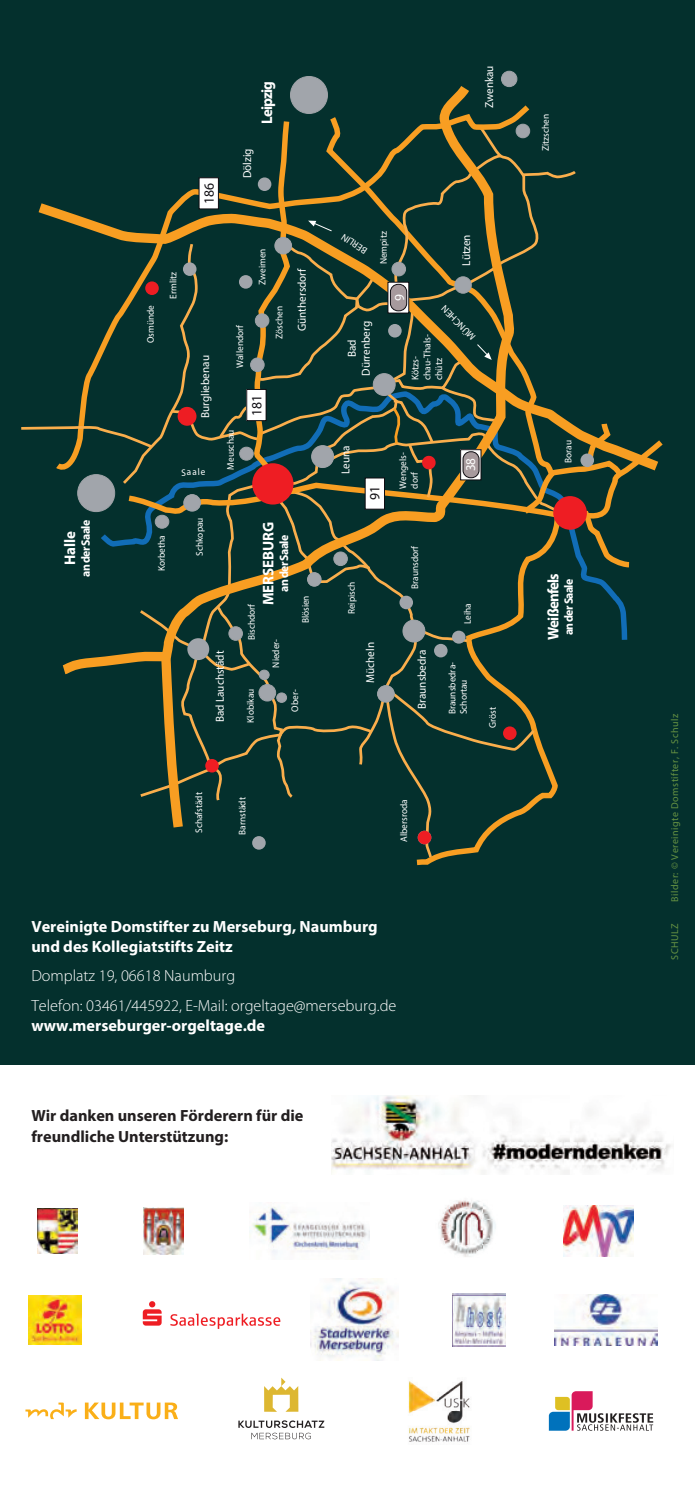
<style>
.page{position:relative;width:695px;height:1489px;background:#fff}
.page>*{position:absolute;margin:0;border:0;box-sizing:border-box;transform-origin:0 0}
.t1{font:700 16.25px/19.5px "Myriad Pro";color:#fff}
.t2{font:300 16.25px/30px "Myriad Pro";color:#fff}
.t3{font:700 16.25px/21.2px "Myriad Pro";color:#231f20}
.t4{font:700 15.5px "Myriad Pro";letter-spacing:-.055em;color:#fff}
.t5{font:700 15.5px "Myriad Pro";color:#fff}
.t6{font:14.25px "Myriad Pro";color:#0f0d12}
.t7{font:13.75px "Myriad Pro";color:#fff}
.t8{font:13.5px "Myriad Pro";color:#fff}
.t9{font:700 12.25px "Myriad Pro";letter-spacing:-.055em;color:#fff}
.t10{font:11.5px/13.8px "Myriad Pro";color:#fff;text-align:center}
.t11{font:10px "Myriad Pro";letter-spacing:.05em;color:#679343}
.t12{font:9.75px/11.5px "Myriad Pro";color:#fff}
</style>
<div class="page">
<div style="left:0;top:0;width:694px;height:1190px;background:#04302d"></div>
<div style="left:0;top:1065px;width:694px;height:423px;background:#fff"></div>
<svg style="left:548px;top:1391px;width:105px;height:39px"></svg>
<svg style="left:25px;top:1402px;width:153px;height:17px"></svg>
<svg style="left:238px;top:1420px;width:86px;height:19px"></svg>
<svg style="left:264px;top:1377px;width:34px;height:34px"></svg>
<img style="left:408px;top:1381px;width:62px;height:61px">
<img style="left:331px;top:1095px;width:340px;height:78px">
<img style="left:29px;top:1295px;width:52px;height:48px">
<svg style="left:143px;top:1301px;width:137px;height:27px"></svg>
<img style="left:311px;top:1278px;width:87px;height:82px">
<img style="left:554px;top:1294px;width:103px;height:51px">
<img style="left:452px;top:1293px;width:53px;height:52px">
<img style="left:38px;top:1208px;width:40px;height:45px">
<img style="left:144px;top:1207px;width:40px;height:47px">
<img style="left:563px;top:1205px;width:70px;height:50px">
<img style="left:249px;top:1202px;width:121px;height:57px">
<img style="left:438px;top:1200px;width:58px;height:57px">
<div style="left:501px;top:71px;width:16px;height:16px;background:#a1a5ab;border-radius:50%"></div>
<div style="left:501px;top:71px;width:16px;height:16px;border:1px solid #9fa3a8;border-radius:50%"></div>
<div style="left:290px;top:76px;width:37px;height:37px;background:#a1a5ab;border-radius:50%"></div>
<div style="left:290px;top:76px;width:38px;height:38px;border:1px solid #9fa3a8;border-radius:50%"></div>
<svg style="left:21px;top:116px;width:642px;height:743px"></svg>
<div style="left:183px;top:262px;width:13px;height:14px;background:#a1a5ab;border-radius:50%"></div>
<div style="left:145px;top:281px;width:14px;height:14px;background:#ee1d23;border-radius:50%"></div>
<div style="left:258px;top:177px;width:13px;height:14px;background:#a1a5ab;border-radius:50%"></div>
<svg style="left:389px;top:284px;width:18px;height:27px"></svg>
<div style="left:390px;top:284px;width:17px;height:27px;background:#a79a9d;border-radius:8px"></div>
<div style="left:390px;top:284px;width:17px;height:27px;border:1px solid #0f0d12;border-radius:8px"></div>
<div style="left:334px;top:552px;width:13px;height:13px;background:#a1a5ab;border-radius:50%"></div>
<div style="left:333px;top:551px;width:14px;height:15px;border:1px solid #9fa3a8;border-radius:50%"></div>
<h2 class="t4" style="left:60px;top:565px;width:36px;rotate:-90deg">Halle</h2>
<p class="t9" style="left:78px;top:576px;width:58px;rotate:-90deg">an der Saale</p>
<h2 class="t4" style="left:257px;top:124px;width:45px;rotate:-90deg">Leipzig</h2>
<h3 class="t6" style="left:200px;top:204px;width:23px;rotate:-90deg">186</h3>
<p class="t10" style="left:240px;top:178px;width:31px;rotate:-90deg">Dölzig</p>
<p class="t12" style="left:144px;top:343px;width:40px;rotate:-90deg">Osmünde</p>
<p class="t12" style="left:167px;top:299px;width:28px;rotate:-90deg">Ermlitz</p>
<p class="t10" style="left:198px;top:418px;width:64px;rotate:-90deg">Burgliebenau</p>
<p class="t12" style="left:181px;top:466px;width:26px;rotate:-2deg">Saale</p>
<p class="t12" style="left:234px;top:368px;width:45px;rotate:-90deg">Wallendorf</p>
<p class="t12" style="left:256px;top:285px;width:38px;rotate:-90deg">Zweimen</p>
<p class="t12" style="left:273px;top:339px;width:35px;rotate:-90deg">Zöschen</p>
<p class="t12" style="left:224px;top:469px;width:41px;rotate:-90deg">Meuschau</p>
<h3 class="t6" style="left:248px;top:415px;width:23px;rotate:-90deg">181</h3>
<p class="t10" style="left:295px;top:331px;width:65px;rotate:-90deg">Günthersdorf</p>
<p class="t12" style="left:156px;top:571px;width:37px;rotate:-90deg">Korbetha</p>
<p class="t12" style="left:194px;top:556px;width:40px;rotate:-90deg">Schkopau</p>
<p class="t10" style="left:213px;top:722px;width:73px;rotate:-90deg">Bad Lauchstädt</p>
<p class="t12" style="left:245px;top:640px;width:38px;rotate:-90deg">Bischdorf</p>
<h2 class="t5" style="left:258px;top:605px;width:85px;rotate:-90deg">MERSEBURG</h2>
<p class="t9" style="left:276px;top:592px;width:58px;rotate:-90deg">an der Saale</p>
<p class="t12" style="left:270px;top:667px;width:30px;rotate:-90deg">Nieder-</p>
<p class="t12" style="left:299px;top:623px;width:30px;rotate:-90deg">Blösien</p>
<p class="t12" style="left:245px;top:722px;width:35px;rotate:-90deg">Klobikau</p>
<p class="t12" style="left:289px;top:711px;width:24px;rotate:-90deg">Ober-</p>
<p class="t12" style="left:193px;top:833px;width:42px;rotate:-90deg">Schafstädt</p>
<p class="t12" style="left:236px;top:834px;width:39px;rotate:-90deg">Barnstädt</p>
<p class="t10" style="left:482px;top:108px;width:45px;rotate:-90deg">Zwenkau</p>
<p class="t12" style="left:363px;top:256px;width:30px;rotate:-147deg">BERLIN</p>
<p class="t12" style="left:377px;top:264px;width:35px;rotate:-90deg">Nempitz</p>
<p class="t10" style="left:459px;top:265px;width:32px;rotate:-90deg">Lützen</p>
<p class="t10" style="left:345px;top:376px;width:56px;rotate:-90deg">Bad<br>Dürrenberg</p>
<h3 class="t7" style="left:391px;top:300px;width:8px;rotate:-90deg">9</h3>
<p class="t12" style="left:469px;top:343px;width:46px;rotate:-134deg">MÜNCHEN</p>
<p class="t12" style="left:409px;top:380px;width:47px;rotate:-90deg">Kötzs&shy;chau-Thals&shy;chütz</p>
<p class="t10" style="left:338px;top:474px;width:30px;rotate:-90deg">Leuna</p>
<h3 class="t6" style="left:366px;top:500px;width:16px;rotate:-90deg">91</h3>
<p class="t12" style="left:397px;top:488px;width:38px;rotate:-90deg">Wengels&shy;dorf</p>
<p class="t12" style="left:346px;top:614px;width:34px;rotate:-90deg">Reipisch</p>
<p class="t12" style="left:409px;top:589px;width:45px;rotate:-90deg">Braunsdorf</p>
<p class="t10" style="left:363px;top:683px;width:42px;rotate:-90deg">Mücheln</p>
<p class="t10" style="left:415px;top:709px;width:61px;rotate:-90deg">Braunsbedra</p>
<h3 class="t8" style="left:462px;top:471px;width:15px;rotate:-90deg">38</h3>
<p class="t12" style="left:461px;top:624px;width:22px;rotate:-90deg">Leiha</p>
<p class="t12" style="left:446px;top:714px;width:54px;rotate:-90deg">Braunsbedra-<br>Schortau</p>
<p class="t12" style="left:486px;top:728px;width:22px;rotate:-90deg">Gröst</p>
<p class="t12" style="left:398px;top:842px;width:44px;rotate:-90deg">Albersroda</p>
<h1 class="t1" style="left:31px;top:916px;width:348px">Vereinigte Domstifter zu Merseburg, Naumburg und des Kollegiatstifts Zeitz</h1>
<h1 class="t2" style="left:31px;top:960px;width:366px">Domplatz 19, 06618 Naumburg<br>Telefon: 03461/445922, E-Mail: orgeltage@merseburg.de</h1>
<h1 class="t1" style="left:31px;top:1015px;width:235px">www.merseburger-orgeltage.de</h1>
<h1 class="t3" style="left:31px;top:1103px;width:273px">Wir danken unseren Förderern für die freundliche Unterstützung:</h1>
<p class="t12" style="left:539px;top:151px;width:39px;rotate:-90deg">Zitzschen</p>
<p class="t12" style="left:562px;top:463px;width:24px;rotate:-90deg">Borau</p>
<h2 class="t4" style="left:543px;top:640px;width:68px;rotate:-90deg">Weißenfels</h2>
<p class="t9" style="left:560px;top:635px;width:58px;rotate:-90deg">an der Saale</p>
<p class="t11" style="left:668px;top:901px;width:189px;rotate:-90deg">Bilder: © Vereinigte Domstifter, F. Schulz</p>
<p class="t11" style="left:668px;top:959px;width:38px;rotate:-90deg">SCHULZ</p>
</div>
